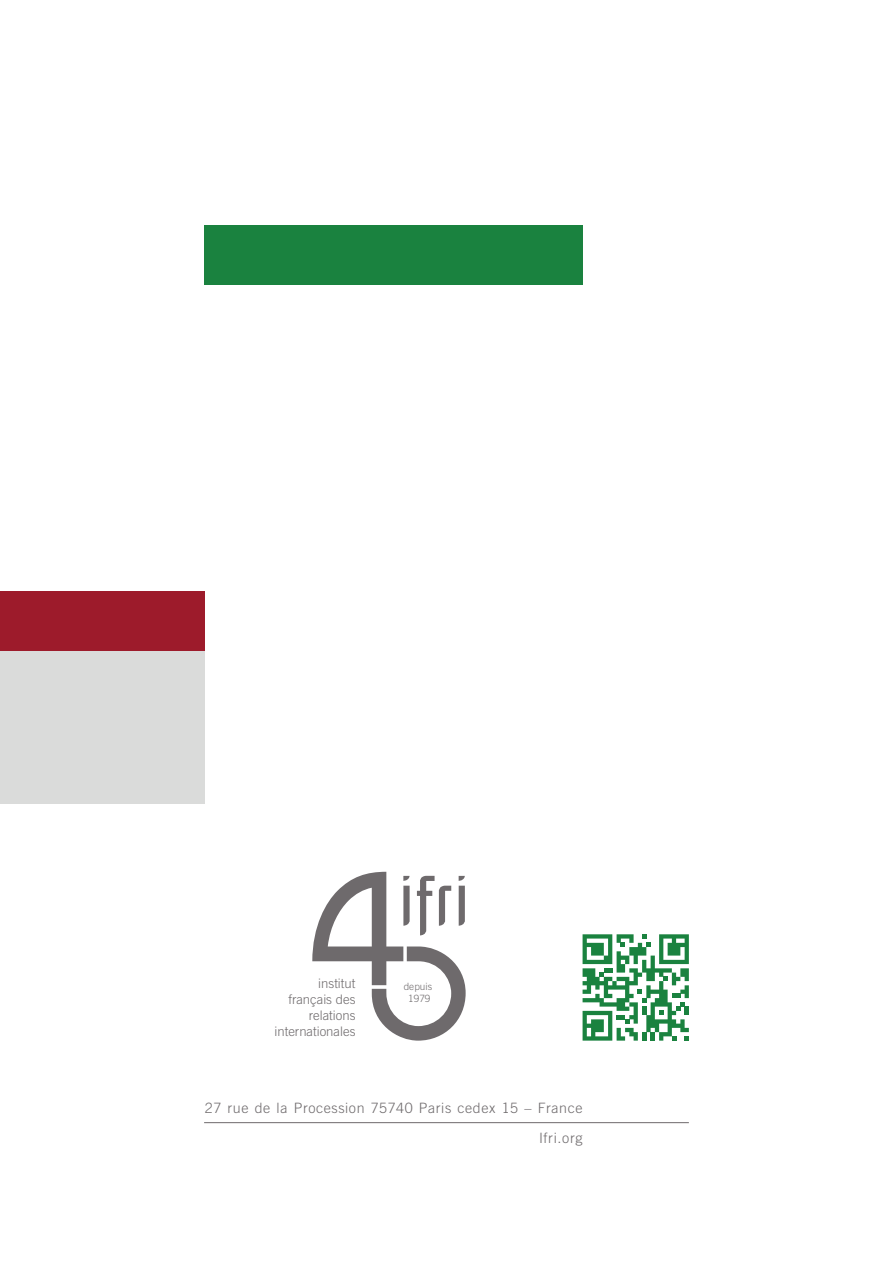
<style>
.page{position:relative;width:893px;height:1263px;background:#fff}
.page>*{position:absolute;margin:0;border:0;box-sizing:border-box;transform-origin:0 0}
.t1{font:300 14.25px/30px "Trade Gothic LT Std";letter-spacing:.04em;color:#6e6a6c;text-align:right}
.t2{font:300 13.2px/15.9px "Trade Gothic LT Std";color:#6e6a6c;text-align:right}
.t3{font:300 10.05px/12.6px "Trade Gothic LT Std";letter-spacing:.005em;color:#6e6a6c;text-align:center}
</style>
<div class="page">
<div style="left:204px;top:225px;width:379px;height:60px;background:#1a823f"></div>
<div style="left:0;top:651px;width:204px;height:153px;background:#dadbda"></div>
<div style="left:0;top:591px;width:204px;height:60px;background:#9d1b2b"></div>
<hr style="left:204px;top:1122px;width:485px;height:1px;background:#6e6a6c">
<svg style="left:312px;top:872px;width:154px;height:169px"></svg>
<svg style="left:583px;top:934px;width:106px;height:107px"></svg>
<p class="t2" style="left:275px;top:975px;width:82px">institut français des relations internationales</p>
<p class="t3" style="left:404px;top:980px;width:30px">depuis<br>1979</p>
<p class="t1" style="left:205px;top:1092px;width:379px">27 rue de la Procession 75740 Paris cedex 15 – France<br>Ifri.org</p>
</div>
